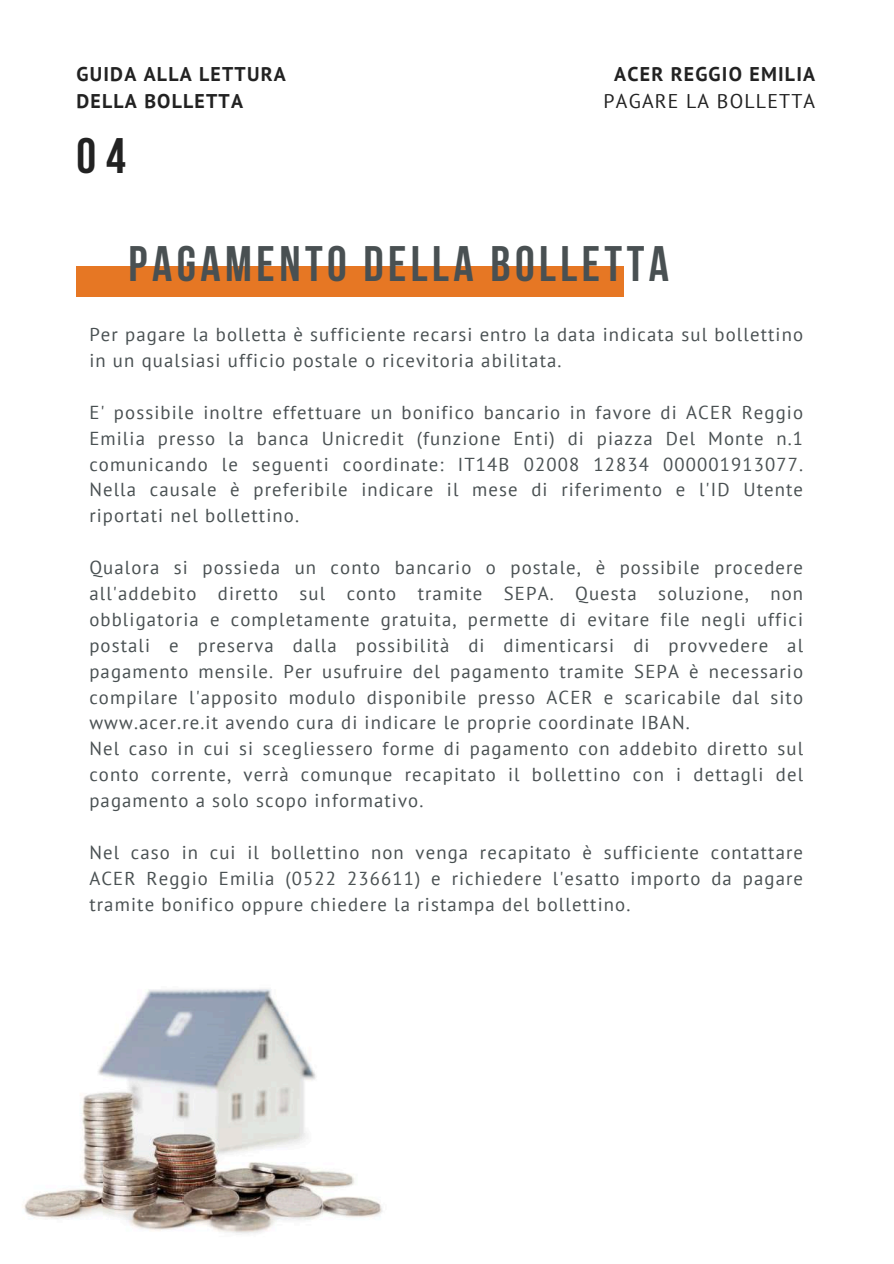
<style>
.page{position:relative;width:894px;height:1264px;background:#fff}
.page>*{position:absolute;margin:0;border:0;box-sizing:border-box;transform-origin:0 0}
.t1{font:700 49.65px "Bebas Neue";letter-spacing:.09em;color:#495052}
.t2{font:700 49.65px "Bebas Neue";color:#222}
.t3{font:700 19.8px/27px "PT Sans";letter-spacing:.06em;color:#222}
.t4{font:19.8px "PT Sans";letter-spacing:.06em;color:#222}
.t5{font:18.75px/25.8px "PT Sans";letter-spacing:.06em;color:#495052}
</style>
<div class="page">
<div style="left:76px;top:267px;width:548px;height:29px;background:#e67724"></div>
<img style="left:23px;top:989px;width:360px;height:245px">
<p class="t3" style="left:76px;top:60px;width:211px">GUIDA ALLA LETTURA<br>DELLA BOLLETTA</p>
<h1 class="t2" style="left:76px;top:135px;width:51px">04</h1>
<p class="t3" style="left:614px;top:60px;width:202px">ACER REGGIO EMILIA</p>
<p class="t4" style="left:603px;top:88px;width:213px">PAGARE LA BOLLETTA</p>
<h1 class="t1" style="left:128px;top:243px;width:542px">PAGAMENTO DELLA BOLLETTA</h1>
<p class="t5" style="left:89px;top:321px;width:715px">Per pagare la bolletta è sufficiente recarsi entro la data indicata sul bollettino in un qualsiasi ufficio postale o ricevitoria abilitata.</p>
<p class="t5" style="left:89px;top:399px;width:715px;text-align:justify">E' possibile inoltre effettuare un bonifico bancario in favore di ACER Reggio Emilia presso la banca Unicredit (funzione Enti) di piazza Del Monte n.1 comunicando le seguenti coordinate: IT14B 02008 12834 000001913077.<br>Nella causale è preferibile indicare il mese di riferimento e l'ID Utente riportati nel bollettino.</p>
<p class="t5" style="left:89px;top:554px;width:715px">Qualora si possieda un conto bancario o postale, è possibile procedere all'addebito diretto sul conto tramite SEPA. Questa soluzione, non obbligatoria e completamente gratuita, permette di evitare file negli uffici postali e preserva dalla possibilità di dimenticarsi di provvedere al pagamento mensile. Per usufruire del pagamento tramite SEPA è necessario compilare l'apposito modulo disponibile presso ACER e scaricabile dal sito www.acer.re.it avendo cura di indicare le proprie coordinate IBAN.<br>Nel caso in cui si scegliessero forme di pagamento con addebito diretto sul conto corrente, verrà comunque recapitato il bollettino con i dettagli del pagamento a solo scopo informativo.</p>
<p class="t5" style="left:89px;top:839px;width:715px;text-align:justify">Nel caso in cui il bollettino non venga recapitato è sufficiente contattare ACER Reggio Emilia (0522 236611) e richiedere l'esatto importo da pagare tramite bonifico oppure chiedere la ristampa del bollettino.</p>
</div>
